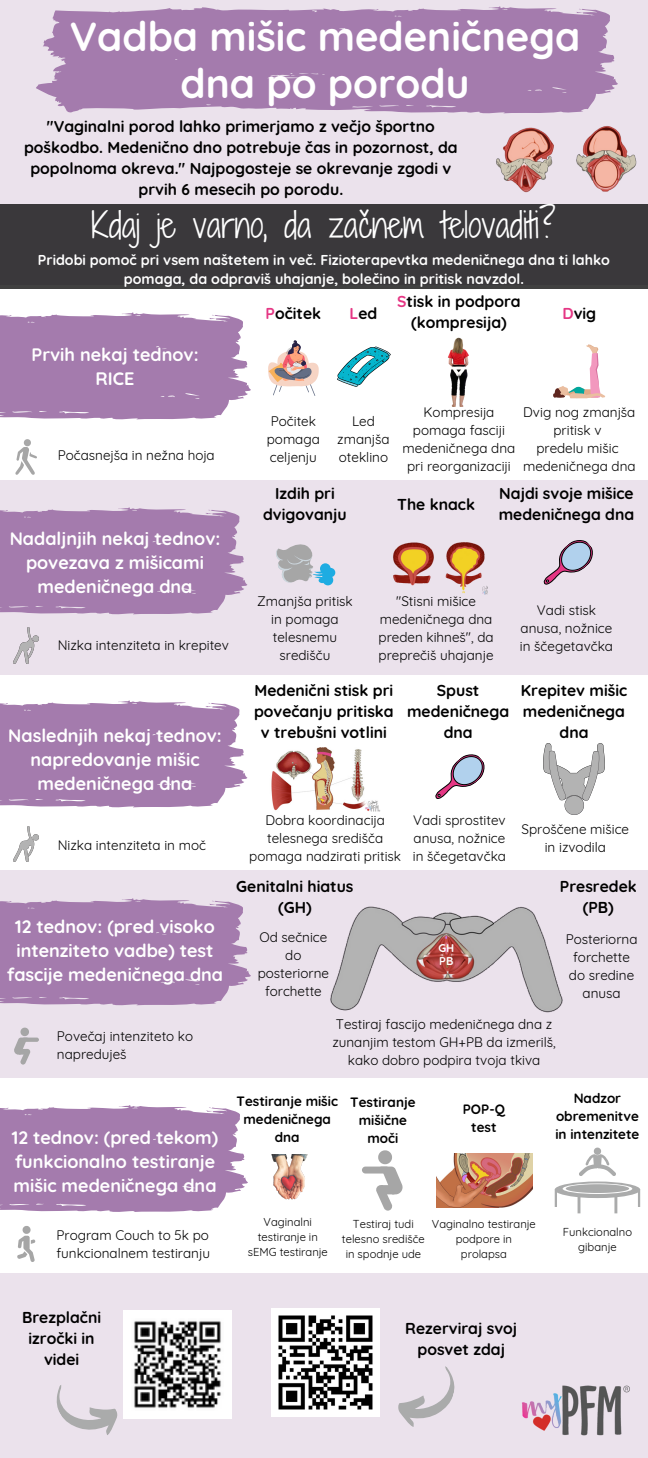
<style>
.page{position:relative;width:648px;height:1458px;background:#ebe2ec}
.page>*{position:absolute;margin:0;border:0;box-sizing:border-box;transform-origin:0 0}
.t1{font:700 40.5px/47.2px "Quicksand";color:#fff;text-align:center}
.t2{font:33.75px "Shadows Into Light Two";color:#fff}
.t3{font:700 18px/24.1px "Quicksand";color:#fff;text-align:center}
.t4{font:700 15.75px/20.9px "Quicksand";color:#000;text-align:center}
.t5{font:700 14.17px/19.1px "Quicksand";color:#fff;text-align:center}
.t6{font:13.5px/18px "Quicksand";color:#000;text-align:center}
.t7{font:700 13.5px/18px "Quicksand";color:#000;text-align:center}
.t8{font:11.25px/15.1px "Quicksand";color:#000;text-align:center}
.t9{font:700 11.25px "Quicksand";color:#fff}
.s1{color:#e53684}
</style>
<div class="page">
<div style="left:0;top:1078px;width:648px;height:195px;background:#fff"></div>
<div style="left:0;top:675px;width:648px;height:194px;background:#fff"></div>
<div style="left:0;top:285px;width:648px;height:195px;background:#fff"></div>
<svg style="left:36px;top:6px;width:582px;height:108px;background:#ac87b4"></svg>
<svg style="left:0;top:312px;width:251px;height:108px;background:#ad88b5"></svg>
<svg style="left:0;top:1105px;width:248px;height:107px;background:#ac87b4"></svg>
<svg style="left:0;top:507px;width:247px;height:108px;background:#ab85b3"></svg>
<svg style="left:0;top:700px;width:247px;height:108px;background:#ad88b5"></svg>
<svg style="left:0;top:898px;width:251px;height:108px;background:#ab85b3"></svg>
<svg style="left:394px;top:1357px;width:66px;height:78px;background:#e0d9e1"></svg>
<img style="left:124px;top:1310px;width:108px;height:108px">
<svg style="left:48px;top:1367px;width:77px;height:84px;background:#e2dbe3"></svg>
<img style="left:512px;top:1370px;width:120px;height:81px">
<svg style="left:579px;top:1148px;width:37px;height:28px"></svg>
<svg style="left:555px;top:1182px;width:85px;height:31px"></svg>
<div style="left:0;top:204px;width:648px;height:85px;background:#3a383b"></div>
<img style="left:487px;top:114px;width:161px;height:90px">
<img style="left:283px;top:869px;width:327px;height:169px">
<svg style="left:553px;top:344px;width:52px;height:54px"></svg>
<img style="left:448px;top:337px;width:21px;height:69px">
<svg style="left:337px;top:346px;width:54px;height:41px"></svg>
<svg style="left:268px;top:340px;width:51px;height:56px"></svg>
<svg style="left:15px;top:439px;width:22px;height:36px"></svg>
<img style="left:385px;top:534px;width:103px;height:61px">
<svg style="left:534px;top:534px;width:65px;height:61px;background:#d4cad9"></svg>
<div style="left:326px;top:568px;width:9px;height:9px;background:#1eace2;border-radius:50%"></div>
<div style="left:323px;top:575px;width:10px;height:10px;background:#1eace2;border-radius:50%"></div>
<svg style="left:275px;top:544px;width:53px;height:42px;background:#bac2cb"></svg>
<img style="left:271px;top:747px;width:109px;height:64px">
<img style="left:543px;top:743px;width:61px;height:71px">
<img style="left:436px;top:1154px;width:96px;height:54px">
<img style="left:271px;top:1155px;width:37px;height:45px">
<svg style="left:435px;top:754px;width:50px;height:45px"></svg>
<svg style="left:362px;top:1150px;width:41px;height:61px"></svg>
<img style="left:14px;top:628px;width:25px;height:35px">
<img style="left:14px;top:826px;width:25px;height:36px">
<svg style="left:13px;top:1028px;width:26px;height:37px"></svg>
<svg style="left:17px;top:1226px;width:19px;height:36px"></svg>
<img style="left:272px;top:1308px;width:108px;height:108px">
<p class="t1" style="left:70px;top:12px;width:512px">Vadba mišic medeničnega dna po porodu</p>
<p class="t4" style="left:24px;top:116px;width:435px">"Vaginalni porod lahko primerjamo z večjo športno poškodbo. Medenično dno potrebuje čas in pozornost, da popolnoma okreva." Najpogosteje se okrevanje zgodi v prvih 6 mesecih po porodu.</p>
<p class="t2" style="left:92px;top:200px;width:466px">Kdaj je varno, da začnem telovaditi?</p>
<p class="t5" style="left:38px;top:250px;width:574px">Pridobi pomoč pri vsem naštetem in več. Fizioterapevtka medeničnega dna ti lahko pomaga, da odpraviš uhajanje, bolečino in pritisk navzdol.</p>
<p class="t4" style="left:350px;top:303px;width:29px"><span class="s1">L</span>ed</p>
<p class="t4" style="left:397px;top:291px;width:125px"><span class="s1">S</span>tisk in podpora (kompresija)</p>
<p class="t4" style="left:266px;top:303px;width:57px"><span class="s1">P</span>očitek</p>
<p class="t4" style="left:562px;top:303px;width:35px"><span class="s1">D</span>vig</p>
<p class="t3" style="left:32px;top:342px;width:169px">Prvih nekaj tednov:<br>RICE</p>
<p class="t6" style="left:58px;top:446px;width:159px">Počasnejša in nežna hoja</p>
<p class="t3" style="left:10px;top:526px;width:212px">Nadaljnjih nekaj tednov: povezava z mišicami medeničnega dna</p>
<p class="t6" style="left:58px;top:636px;width:173px">Nizka intenziteta in krepitev</p>
<p class="t3" style="left:8px;top:723px;width:215px">Naslednjih nekaj tednov: napredovanje mišic medeničnega dna</p>
<p class="t6" style="left:267px;top:412px;width:55px;text-align:left">Počitek pomaga celjenju</p>
<p class="t6" style="left:403px;top:403px;width:114px">Kompresija pomaga fasciji medeničnega dna pri reorganizaciji</p>
<p class="t6" style="left:523px;top:403px;width:114px">Dvig nog zmanjša pritisk v</p>
<p class="t6" style="left:337px;top:412px;width:54px">Led zmanjša oteklino</p>
<p class="t6" style="left:536px;top:439px;width:84px">predelu mišic</p>
<p class="t6" style="left:523px;top:457px;width:114px">medeničnega dna</p>
<p class="t4" style="left:263px;top:483px;width:85px">Izdih pri dvigovanju</p>
<p class="t4" style="left:397px;top:493px;width:79px">The knack</p>
<p class="t4" style="left:499px;top:483px;width:137px;text-align:left">Najdi svoje mišice medeničnega dna</p>
<p class="t6" style="left:257px;top:592px;width:97px">Zmanjša pritisk in pomaga telesnemu središču</p>
<p class="t6" style="left:379px;top:592px;width:117px">"Stisni mišice medeničnega dna preden kihneš", da preprečiš uhajanje</p>
<p class="t6" style="left:520px;top:601px;width:95px">Vadi stisk anusa, nožnice in ščegetavčka</p>
<p class="t4" style="left:254px;top:679px;width:141px">Medenični stisk pri povečanju pritiska v trebušni votlini</p>
<p class="t4" style="left:521px;top:679px;width:108px">Krepitev mišic medeničnega dna</p>
<p class="t4" style="left:407px;top:679px;width:104px">Spust medeničnega dna</p>
<p class="t6" style="left:58px;top:836px;width:150px">Nizka intenziteta in moč</p>
<p class="t3" style="left:7px;top:914px;width:218px">12 tednov: (pred visoko intenziteto vadbe) test fascije medeničnega dna</p>
<p class="t6" style="left:57px;top:1027px;width:138px;text-align:left">Povečaj intenziteto ko napreduješ</p>
<p class="t6" style="left:249px;top:811px;width:153px">Dobra koordinacija telesnega središča pomaga nadzirati pritisk</p>
<p class="t6" style="left:522px;top:820px;width:109px">Sproščene mišice in izvodila</p>
<p class="t6" style="left:413px;top:811px;width:95px;text-align:justify">Vadi sprostitev anusa, nožnice in ščegetavčka</p>
<p class="t4" style="left:236px;top:876px;width:119px">Genitalni hiatus (GH)</p>
<p class="t4" style="left:560px;top:876px;width:78px">Presredek (PB)</p>
<p class="t6" style="left:258px;top:928px;width:73px">Od sečnice do posteriorne forchette</p>
<p class="t6" style="left:566px;top:930px;width:73px">Posteriorna forchette do sredine anusa</p>
<p class="t9" style="left:438px;top:941px;width:17px">GH</p>
<p class="t9" style="left:439px;top:954px;width:16px">PB</p>
<p class="t6" style="left:332px;top:1015px;width:225px">Testiraj fascijo medeničnega dna z zunanjim testom GH+PB da izmerilš, kako dobro podpira tvoja tkiva</p>
<p class="t3" style="left:12px;top:1125px;width:208px;text-align:left">12 tednov: (pred tekom) funkcionalno testiranje mišic medeničnega dna</p>
<p class="t6" style="left:56px;top:1226px;width:155px;text-align:left">Program Couch to 5k po funkcionalnem testiranju</p>
<p class="t7" style="left:237px;top:1092px;width:103px">Testiranje mišic medeničnega dna</p>
<p class="t7" style="left:350px;top:1093px;width:67px">Testiranje mišične moči</p>
<p class="t7" style="left:463px;top:1100px;width:44px">POP-Q test</p>
<p class="t7" style="left:555px;top:1089px;width:86px">Nadzor obremenitve in intenzitete</p>
<p class="t8" style="left:248px;top:1214px;width:81px">Vaginalni testiranje in sEMG testiranje</p>
<p class="t8" style="left:342px;top:1216px;width:84px">Testiraj tudi telesno središče in spodnje ude</p>
<p class="t8" style="left:563px;top:1224px;width:71px">Funkcionalno gibanje</p>
<p class="t8" style="left:432px;top:1216px;width:105px">Vaginalno testiranje podpore in prolapsa</p>
<p class="t4" style="left:22px;top:1307px;width:81px">Brezplačni izročki in videi</p>
<p class="t4" style="left:405px;top:1317px;width:113px">Rezerviraj svoj posvet zdaj</p>
</div>
